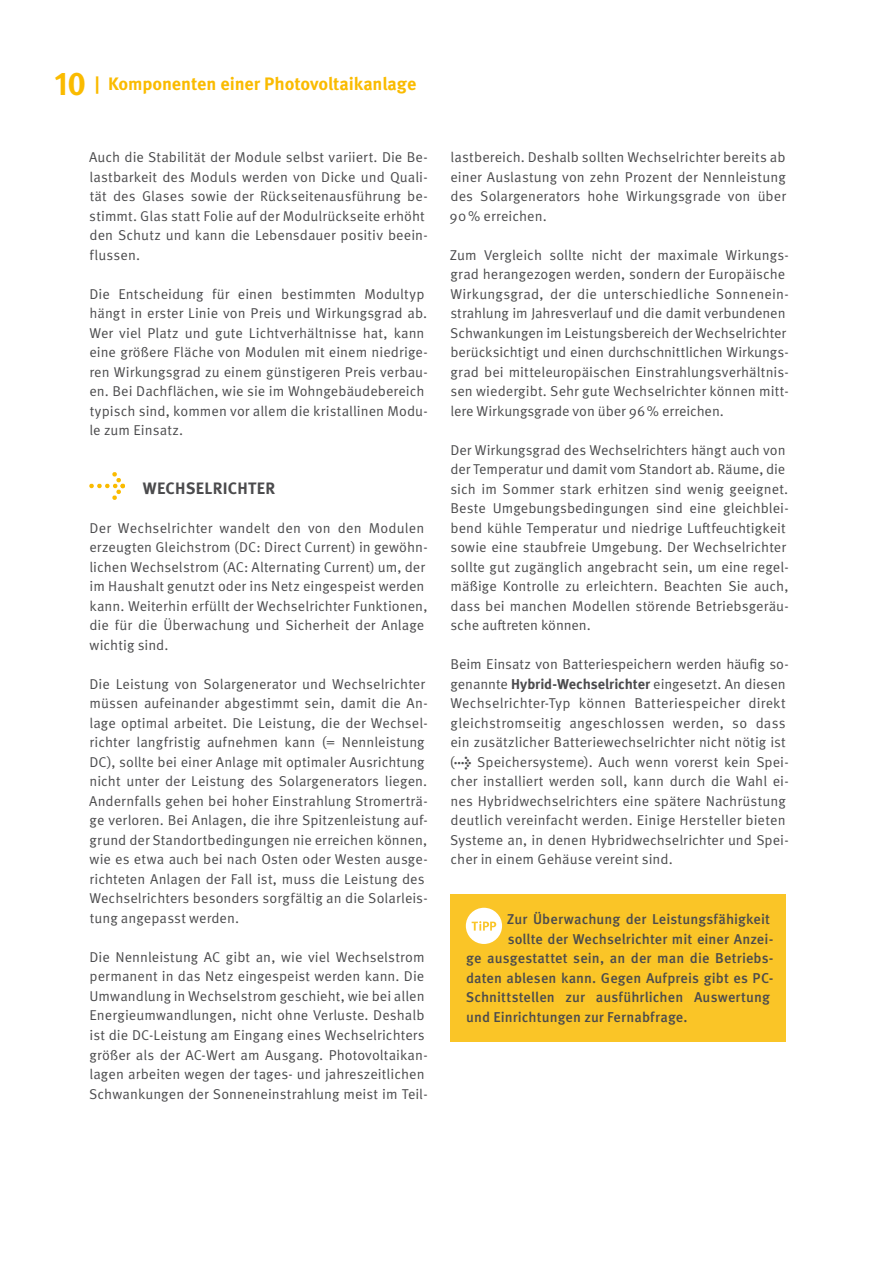
<style>
.page{position:relative;width:893px;height:1263px;background:#fff}
.page>*{position:absolute;margin:0;border:0;box-sizing:border-box;transform-origin:0 0}
.Ü3{font:700 18px "Meta OT";letter-spacing:-.01em;color:#fabb00}
.Ü2{font:700 16.5px "Meta OT";letter-spacing:.015em;color:#4b4b4d}
.Fließtext{font:14.25px/19.5px "Meta OT Norm";letter-spacing:.005em;color:#4b4b4d}
.Auflistung_Level2{font:500 14.25px "Meta OT";letter-spacing:.005em;color:#4b4b4d}
.s1{font-size:33px}
.s2{font-family:"Meta OT";font-weight:700}
.s3{color:#fff}
</style>
<div class="page">
<svg style="left:89px;top:472px;width:36px;height:28px"></svg>
<div style="left:450px;top:895px;width:336px;height:147px;background:#fac527"></div>
<p class="Ü3" style="left:55px;top:73px;width:363px"><span class="s1">10</span> | Komponenten einer Photovoltaikanlage</p>
<p class="Fließtext" style="left:89px;top:148px;width:340px">Auch die Stabilität der Module selbst variiert. Die Be&shy;lastbarkeit des Moduls werden von Dicke und Quali&shy;tät des Glases sowie der Rückseitenausführung be&shy;stimmt. Glas statt Folie auf der Modulrückseite erhöht den Schutz und kann die Lebensdauer positiv beein&shy;flussen.</p>
<p class="Fließtext" style="left:89px;top:284px;width:340px">Die Entscheidung für einen bestimmten Modultyp hängt in erster Linie von Preis und Wirkungsgrad ab.<br>Wer viel Platz und gute Lichtverhältnisse hat, kann eine größere Fläche von Modulen mit einem niedrige&shy;ren Wirkungsgrad zu einem günstigeren Preis verbau&shy;en. Bei Dachflächen, wie sie im Wohngebäudebereich typisch sind, kommen vor allem die kristallinen Modu&shy;le zum Einsatz.</p>
<p class="Ü2" style="left:143px;top:478px;width:134px">WECHSELRICHTER</p>
<p class="Fließtext" style="left:89px;top:518px;width:340px">Der Wechselrichter wandelt den von den Modulen erzeugten Gleichstrom (DC: Direct Current) in gewöhn&shy;lichen Wechselstrom (AC: Alternating Current) um, der im Haushalt genutzt oder ins Netz eingespeist werden kann. Weiterhin erfüllt der Wechselrichter Funktionen, die für die Überwachung und Sicherheit der Anlage wichtig sind.</p>
<p class="Fließtext" style="left:89px;top:674px;width:340px">Die Leistung von Solargenerator und Wechselrichter müssen aufeinander abgestimmt sein, damit die An&shy;lage optimal arbeitet. Die Leistung, die der Wechsel&shy;richter langfristig aufnehmen kann (= Nennleistung DC), sollte bei einer Anlage mit optimaler Ausrichtung nicht unter der Leistung des Solargenerators liegen.<br>Andernfalls gehen bei hoher Einstrahlung Stromerträ&shy;ge verloren. Bei Anlagen, die ihre Spitzenleistung auf&shy;grund der Standortbedingungen nie erreichen können, wie es etwa auch bei nach Osten oder Westen ausge&shy;richteten Anlagen der Fall ist, muss die Leistung des Wechselrichters besonders sorgfältig an die Solarleis&shy;tung angepasst werden.</p>
<p class="Fließtext" style="left:89px;top:947px;width:340px">Die Nennleistung AC gibt an, wie viel Wechselstrom permanent in das Netz eingespeist werden kann. Die Umwandlung in Wechselstrom geschieht, wie bei allen Energieumwandlungen, nicht ohne Verluste. Deshalb ist die DC-Leistung am Eingang eines Wechselrichters größer als der AC-Wert am Ausgang. Photovoltaikan&shy;lagen arbeiten wegen der tages- und jahreszeitlichen Schwankungen der Sonneneinstrahlung meist im Teil-</p>
<p class="Fließtext" style="left:450px;top:148px;width:338px;text-align:justify">lastbereich. Deshalb sollten Wechselrichter bereits ab einer Auslastung von zehn Prozent der Nennleistung des Solargenerators hohe Wirkungsgrade von über 90% erreichen.</p>
<p class="Fließtext" style="left:450px;top:245px;width:340px">Zum Vergleich sollte nicht der maximale Wirkungs&shy;grad herangezogen werden, sondern der Europäische Wirkungsgrad, der die unterschiedliche Sonnenein&shy;strahlung im Jahresverlauf und die damit verbundenen Schwankungen im Leistungsbereich der Wechselrichter berücksichtigt und einen durchschnittlichen Wirkungs&shy;grad bei mitteleuropäischen Einstrahlungsverhältnis&shy;sen wiedergibt. Sehr gute Wechselrichter können mitt&shy;lere Wirkungsgrade von über 96% erreichen.</p>
<p class="Fließtext" style="left:450px;top:440px;width:340px">Der Wirkungsgrad des Wechselrichters hängt auch von der Temperatur und damit vom Standort ab. Räume, die sich im Sommer stark erhitzen sind wenig geeignet.<br>Beste Umgebungsbedingungen sind eine gleichblei&shy;bend kühle Temperatur und niedrige Luftfeuchtigkeit sowie eine staubfreie Umgebung. Der Wechselrichter sollte gut zugänglich angebracht sein, um eine regel&shy;mäßige Kontrolle zu erleichtern. Beachten Sie auch, dass bei manchen Modellen störende Betriebsgeräu&shy;sche auftreten können.</p>
<p class="Fließtext" style="left:450px;top:655px;width:340px">Beim Einsatz von Batteriespeichern werden häufig so&shy;genannte <span class="s2">Hybrid-Wechselrichter</span> eingesetzt. An diesen Wechselrichter-Typ können Batteriespeicher direkt gleichstromseitig angeschlossen werden, so dass ein zusätzlicher Batteriewechselrichter nicht nötig ist (<span class="s2">→</span> Speichersysteme). Auch wenn vorerst kein Spei&shy;cher installiert werden soll, kann durch die Wahl ei&shy;nes Hybridwechselrichters eine spätere Nachrüstung deutlich vereinfacht werden. Einige Hersteller bieten Systeme an, in denen Hybridwechselrichter und Spei&shy;cher in einem Gehäuse vereint sind.</p>
<p class="Auflistung_Level2" style="left:466px;top:911px;width:306px"><span class="s3">▼</span>Zur Überwachung der Leistungsfähigkeit</p>
<p class="Auflistung_Level2" style="left:508px;top:930px;width:267px">sollte der Wechselrichter mit einer Anzei-</p>
<p class="Auflistung_Level2" style="left:466px;top:950px;width:309px">ge ausgestattet sein, an der man die Betriebs-</p>
<p class="Auflistung_Level2" style="left:466px;top:969px;width:309px">daten ablesen kann. Gegen Aufpreis gibt es PC-</p>
<p class="Auflistung_Level2" style="left:466px;top:989px;width:306px">Schnittstellen zur ausführlichen Auswertung</p>
<p class="Auflistung_Level2" style="left:466px;top:1008px;width:223px">und Einrichtungen zur Fernabfrage.</p>
</div>
